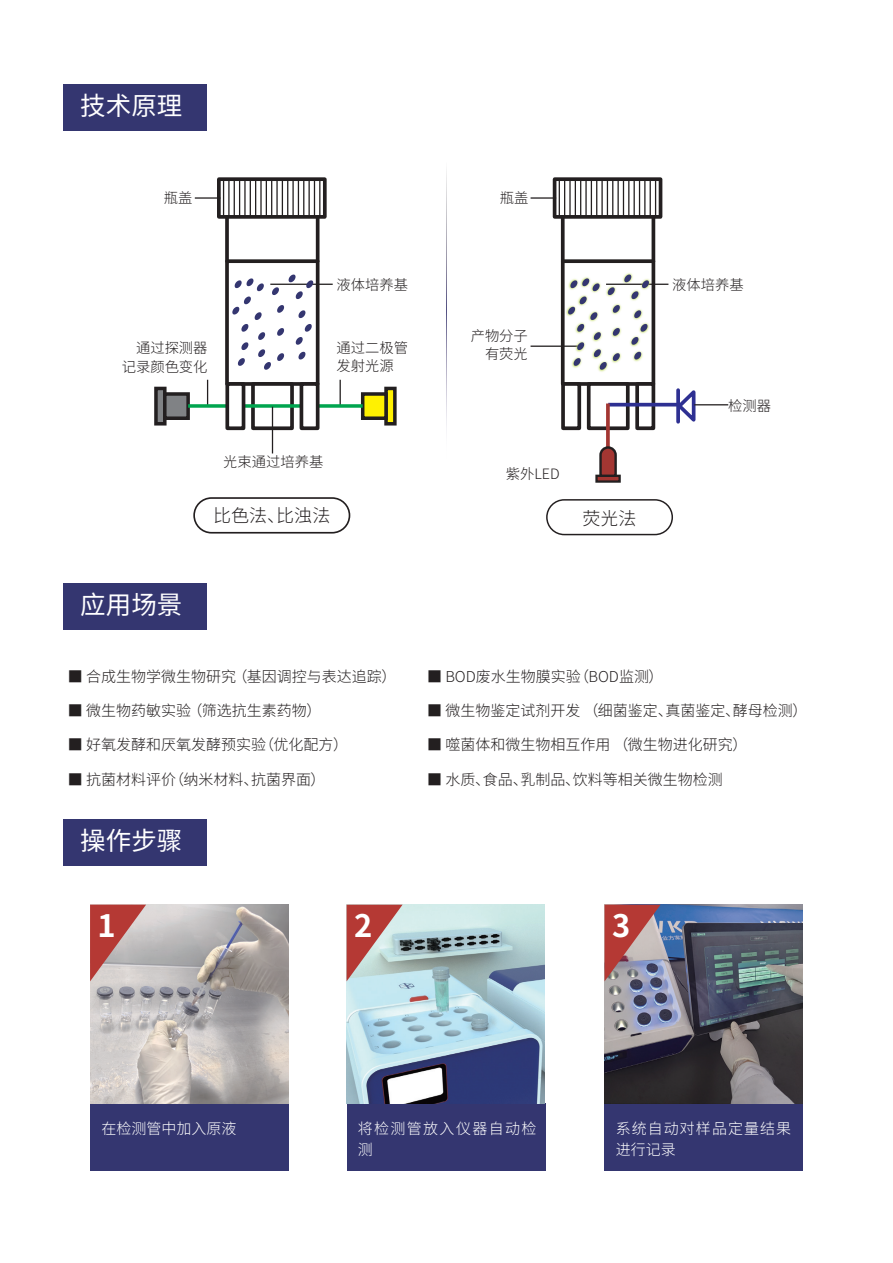
<style>
.page{position:relative;width:893px;height:1263px;background:#fff}
.page>*{position:absolute;margin:0;border:0;box-sizing:border-box;transform-origin:0 0}
.t1{font:700 30.9px "Source Han Sans CN";color:#fff}
.t2{font:25.5px "Source Han Sans CN";color:#fff}
.t3{font:300 18px "Source Han Sans CN";color:#231f20}
.t4{font:300 15px "Source Han Sans CN";color:#231f20}
.t5{font:300 15px/21.3px "Source Han Sans CN";letter-spacing:.07em;color:#fff}
.t6{font:300 15px/21.3px "Source Han Sans CN";letter-spacing:.09em;color:#fff}
.t7{font:300 15px "Source Han Sans CN";color:#fff}
.t8{font:300 14.25px/18.5px "Source Han Sans CN";color:#231f20;text-align:right}
</style>
<div class="page">
<div style="left:90px;top:1103px;width:198px;height:67px;background:#343670"></div>
<img style="left:90px;top:905px;width:198px;height:198px">
<div style="left:347px;top:1103px;width:199px;height:67px;background:#343670"></div>
<img style="left:347px;top:905px;width:198px;height:198px">
<div style="left:604px;top:1103px;width:199px;height:67px;background:#343670"></div>
<img style="left:604px;top:905px;width:199px;height:198px">
<div style="left:63px;top:84px;width:144px;height:47px;background:#343670"></div>
<div style="left:63px;top:583px;width:144px;height:47px;background:#343670"></div>
<div style="left:63px;top:819px;width:144px;height:47px;background:#343670"></div>
<hr style="left:195px;top:197px;width:25px;height:2px;background:#231f20">
<hr style="left:270px;top:284px;width:63px;height:1px;background:#231f20">
<svg style="left:207px;top:380px;width:1px;height:24px"></svg>
<svg style="left:340px;top:380px;width:1px;height:24px"></svg>
<div style="left:217px;top:177px;width:110px;height:42px;border:4px solid #231f20"></div>
<div style="left:225px;top:259px;width:94px;height:127px;border:4px solid #231f20"></div>
<svg style="left:225px;top:217px;width:4px;height:44px"></svg>
<hr style="left:316px;top:217px;width:3px;height:44px;background:#231f20">
<hr style="left:223px;top:179px;width:1px;height:38px;background:#231f20">
<hr style="left:228px;top:179px;width:2px;height:38px;background:#231f20">
<hr style="left:234px;top:179px;width:1px;height:38px;background:#231f20">
<hr style="left:239px;top:179px;width:1px;height:38px;background:#231f20">
<hr style="left:244px;top:179px;width:2px;height:38px;background:#231f20">
<hr style="left:250px;top:179px;width:1px;height:38px;background:#231f20">
<hr style="left:255px;top:179px;width:1px;height:38px;background:#231f20">
<hr style="left:260px;top:179px;width:2px;height:38px;background:#231f20">
<hr style="left:266px;top:179px;width:1px;height:38px;background:#231f20">
<hr style="left:271px;top:179px;width:1px;height:38px;background:#231f20">
<hr style="left:276px;top:179px;width:2px;height:38px;background:#231f20">
<hr style="left:282px;top:179px;width:1px;height:38px;background:#231f20">
<hr style="left:287px;top:179px;width:1px;height:38px;background:#231f20">
<hr style="left:292px;top:179px;width:2px;height:38px;background:#231f20">
<hr style="left:298px;top:179px;width:1px;height:38px;background:#231f20">
<hr style="left:303px;top:179px;width:1px;height:38px;background:#231f20">
<hr style="left:308px;top:179px;width:2px;height:38px;background:#231f20">
<hr style="left:314px;top:179px;width:1px;height:38px;background:#231f20">
<hr style="left:319px;top:179px;width:1px;height:38px;background:#231f20">
<svg style="left:232px;top:274px;width:82px;height:96px"></svg>
<div style="left:154px;top:387px;width:13px;height:38px;background:#808285;border:4px solid #231f20"></div>
<div style="left:163px;top:392px;width:27px;height:28px;background:#808285;border:4px solid #231f20"></div>
<div style="left:384px;top:387px;width:13px;height:38px;background:#fff101;border:4px solid #231f20"></div>
<div style="left:361px;top:392px;width:27px;height:28px;background:#fff101;border:4px solid #231f20"></div>
<div style="left:251px;top:382px;width:43px;height:48px;background:#fff;border:4px solid #231f20"></div>
<svg style="left:188px;top:404px;width:175px;height:4px"></svg>
<div style="left:225px;top:382px;width:20px;height:48px;background:#fff;border:4px solid #231f20"></div>
<div style="left:300px;top:382px;width:19px;height:48px;background:#fff;border:4px solid #231f20"></div>
<hr style="left:272px;top:407px;width:1px;height:46px;background:#231f20">
<svg style="left:595px;top:475px;width:26px;height:8px"></svg>
<svg style="left:674px;top:388px;width:23px;height:36px"></svg>
<svg style="left:676px;top:390px;width:4px;height:32px"></svg>
<hr style="left:531px;top:197px;width:25px;height:2px;background:#231f20">
<hr style="left:694px;top:404px;width:34px;height:1px;background:#231f20">
<hr style="left:606px;top:284px;width:62px;height:1px;background:#231f20">
<hr style="left:531px;top:346px;width:50px;height:1px;background:#231f20">
<div style="left:553px;top:177px;width:109px;height:42px;border:4px solid #231f20"></div>
<div style="left:561px;top:259px;width:94px;height:127px;border:4px solid #231f20"></div>
<svg style="left:561px;top:217px;width:4px;height:44px"></svg>
<hr style="left:652px;top:217px;width:3px;height:44px;background:#231f20">
<hr style="left:559px;top:179px;width:1px;height:38px;background:#231f20">
<hr style="left:564px;top:179px;width:1px;height:38px;background:#231f20">
<hr style="left:569px;top:179px;width:2px;height:38px;background:#231f20">
<hr style="left:575px;top:179px;width:1px;height:38px;background:#231f20">
<hr style="left:580px;top:179px;width:1px;height:38px;background:#231f20">
<hr style="left:585px;top:179px;width:2px;height:38px;background:#231f20">
<hr style="left:591px;top:179px;width:1px;height:38px;background:#231f20">
<hr style="left:596px;top:179px;width:1px;height:38px;background:#231f20">
<hr style="left:601px;top:179px;width:2px;height:38px;background:#231f20">
<hr style="left:607px;top:179px;width:1px;height:38px;background:#231f20">
<hr style="left:612px;top:179px;width:1px;height:38px;background:#231f20">
<hr style="left:617px;top:179px;width:2px;height:38px;background:#231f20">
<hr style="left:623px;top:179px;width:1px;height:38px;background:#231f20">
<hr style="left:628px;top:179px;width:1px;height:38px;background:#231f20">
<hr style="left:633px;top:179px;width:2px;height:38px;background:#231f20">
<hr style="left:639px;top:179px;width:1px;height:38px;background:#231f20">
<hr style="left:644px;top:179px;width:1px;height:38px;background:#231f20">
<hr style="left:650px;top:179px;width:1px;height:38px;background:#231f20">
<hr style="left:655px;top:179px;width:1px;height:38px;background:#231f20">
<img style="left:565px;top:271px;width:88px;height:102px">
<svg style="left:568px;top:274px;width:81px;height:96px"></svg>
<div style="left:587px;top:382px;width:43px;height:48px;background:#fff;border:4px solid #231f20"></div>
<div style="left:561px;top:382px;width:20px;height:48px;background:#fff;border:4px solid #231f20"></div>
<div style="left:635px;top:382px;width:20px;height:48px;background:#fff;border:4px solid #231f20"></div>
<hr style="left:608px;top:403px;width:70px;height:3px;background:#2e3092">
<svg style="left:606px;top:403px;width:4px;height:42px"></svg>
<svg style="left:598px;top:445px;width:20px;height:33px"></svg>
<div style="left:546px;top:499px;width:127px;height:36px;border:1px solid #231f20;border-radius:17px"></div>
<div style="left:193px;top:497px;width:157px;height:37px;border:2px solid #231f20;border-radius:17px"></div>
<svg style="left:90px;top:905px;width:56px;height:76px;background:#bf7f7c"></svg>
<svg style="left:347px;top:905px;width:56px;height:76px;background:#bb8b88"></svg>
<svg style="left:604px;top:905px;width:57px;height:76px;background:#ad6f73"></svg>
<h2 class="t2" style="left:80px;top:92px;width:103px">技术原理</h2>
<p class="t8" style="left:164px;top:189px;width:30px">瓶盖</p>
<p class="t8" style="left:122px;top:339px;width:87px">通过探测器记录颜色变化</p>
<p class="t8" style="left:337px;top:276px;width:73px">液体培养基</p>
<p class="t8" style="left:337px;top:339px;width:73px;text-align:left">通过二极管发射光源</p>
<p class="t8" style="left:500px;top:189px;width:30px">瓶盖</p>
<p class="t8" style="left:471px;top:327px;width:59px">产物分子有荧光</p>
<h2 class="t2" style="left:80px;top:591px;width:103px">应用场景</h2>
<p class="t8" style="left:223px;top:453px;width:102px">光束通过培养基</p>
<p class="t8" style="left:506px;top:465px;width:55px">紫外LED</p>
<p class="t3" style="left:213px;top:505px;width:118px">比色法、比浊法</p>
<p class="t3" style="left:583px;top:508px;width:55px">荧光法</p>
<p class="t8" style="left:672px;top:276px;width:73px">液体培养基</p>
<p class="t8" style="left:728px;top:397px;width:44px">检测器</p>
<p class="t4" style="left:68px;top:668px;width:330px">■ 合成生物学微生物研究 （基因调控与表达追踪）</p>
<p class="t4" style="left:68px;top:702px;width:255px">■ 微生物药敏实验 （筛选抗生素药物）</p>
<p class="t4" style="left:68px;top:736px;width:282px">■ 好氧发酵和厌氧发酵预实验（优化配方）</p>
<p class="t4" style="left:68px;top:770px;width:259px">■ 抗菌材料评价（纳米材料、抗菌界面）</p>
<h2 class="t2" style="left:80px;top:826px;width:103px">操作步骤</h2>
<p class="t4" style="left:427px;top:668px;width:238px">■ BOD废水生物膜实验（BOD监测）</p>
<p class="t4" style="left:427px;top:702px;width:382px">■ 微生物鉴定试剂开发 （细菌鉴定、真菌鉴定、酵母检测）</p>
<p class="t4" style="left:427px;top:736px;width:322px">■ 噬菌体和微生物相互作用 （微生物进化研究）</p>
<p class="t4" style="left:427px;top:770px;width:297px">■ 水质、食品、乳制品、饮料等相关微生物检测</p>
<h1 class="t1" style="left:98px;top:908px;width:20px">1</h1>
<h1 class="t1" style="left:354px;top:908px;width:20px">2</h1>
<h1 class="t1" style="left:612px;top:908px;width:20px">3</h1>
<p class="t7" style="left:102px;top:1120px;width:136px">在检测管中加入原液</p>
<p class="t6" style="left:358px;top:1118px;width:180px">将检测管放入仪器自动检测</p>
<p class="t5" style="left:616px;top:1118px;width:177px">系统自动对样品定量结果进行记录</p>
</div>
